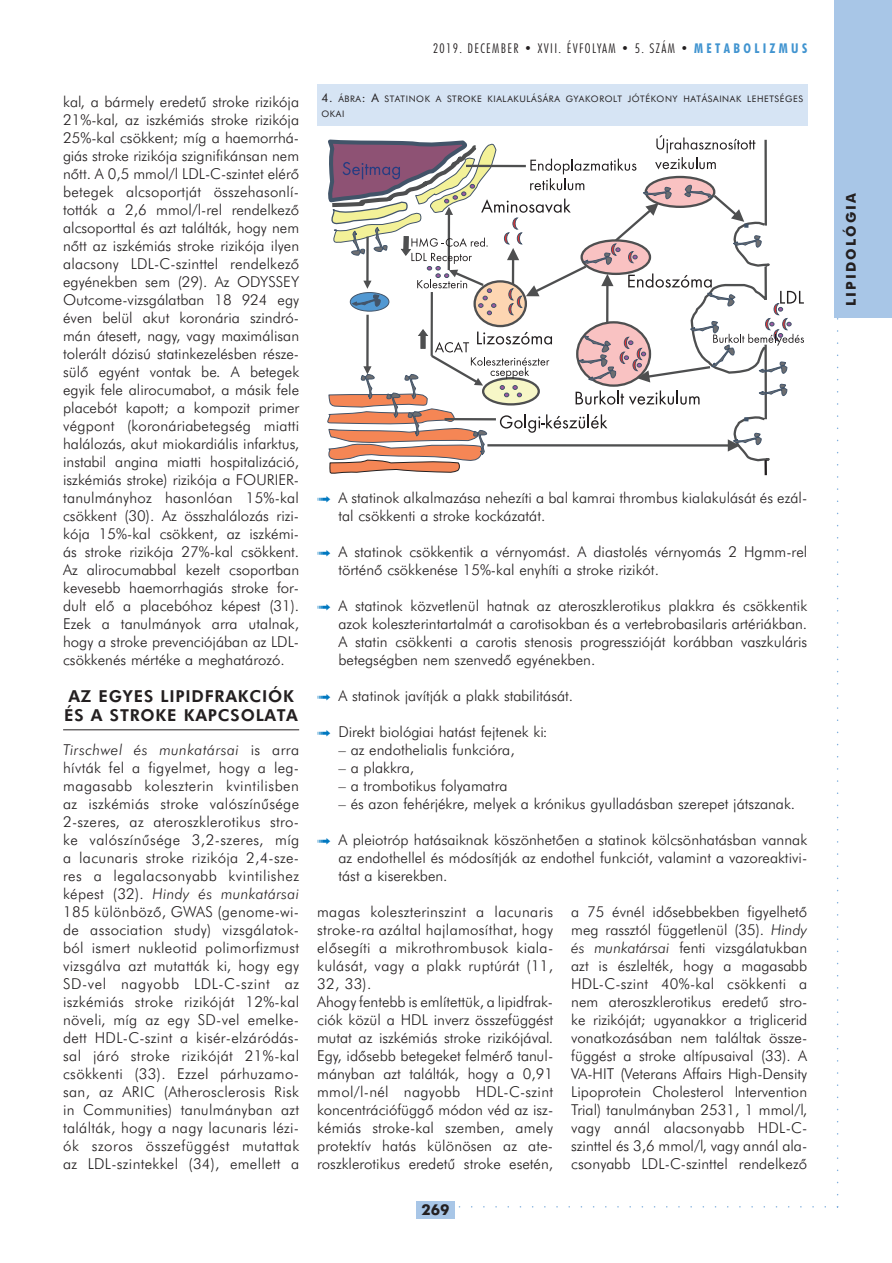
<style>
.page{position:relative;width:892px;height:1263px;background:#fff}
.page>*{position:absolute;margin:0;border:0;box-sizing:border-box;transform-origin:0 0}
.t1{font:16.5px/18.8px "Futura Hv PFL";letter-spacing:.05em;color:#231f20}
.t2{font:15px/18px "Futura Lt PFL";color:#231f20;text-align:justify}
.t3{font:700 15px "Futura Md PFL";color:#231f20}
.t4{font:13.5px "Futura Lt Cn PFL";letter-spacing:.1em;color:#231f20}
.t5{font:700 13.5px "Futura Md PFL";letter-spacing:.15em;color:#231f20}
.t6{font:9px/14.4px "Futura Bk PFL";letter-spacing:.065em;color:#231f20}
.s1{font-style:italic}
.s2{font-style:inherit}
.s3{font-family:"Futura Cn PFL";font-weight:700;color:#4194d0}
.s4{font-size:12px}
</style>
<div class="page">
<div style="left:416px;top:1201px;width:39px;height:17px;background:#a8c6e7"></div>
<div style="left:834px;top:0;width:58px;height:318px;background:#a8c6e7"></div>
<hr style="left:63px;top:729px;width:236px;height:1px;background:#231f20">
<div style="left:317px;top:84px;width:490px;height:42px;background:#d6e4f4"></div>
<svg style="left:327px;top:135px;width:512px;height:1073px"></svg>
<p class="t2" style="left:63px;top:93px;width:238px">kal, a bármely eredetű stroke rizikója 21%-kal, az iszkémiás stroke rizikója 25%-kal csökkent; míg a haemorrhá&shy;giás stroke rizikója szignifikánsan nem nőtt. A 0,5 mmol/l LDL-C-szintet elérő betegek alcsoportját összehasonlí&shy;tották a 2,6 mmol/l-rel rendelkező alcsoporttal és azt találták, hogy nem nőtt az iszkémiás stroke rizikója ilyen alacsony LDL-C-szinttel rendelkező egyénekben sem (29). Az ODYSSEY Outcome-vizsgálatban 18 924 egy éven belül akut koronária szindró&shy;mán átesett, nagy, vagy maximálisan tolerált dózisú statinkezelésben része&shy;sülő egyént vontak be. A betegek egyik fele alirocumabot, a másik fele placebót kapott; a kompozit primer végpont (koronáriabetegség miatti halálozás, akut miokardiális infarktus, instabil angina miatti hospitalizáció, iszkémiás stroke) rizikója a FOURIER&shy;tanulmányhoz hasonlóan 15%-kal csökkent (30). Az összhalálozás rizi&shy;kója 15%-kal csökkent, az iszkémi&shy;ás stroke rizikója 27%-kal csökkent.<br>Az alirocumabbal kezelt csoportban kevesebb haemorrhagiás stroke for&shy;dult elő a placebóhoz képest (31).<br>Ezek a tanulmányok arra utalnak, hogy a stroke prevenciójában az LDL&shy;csökkenés mértéke a meghatározó.</p>
<p class="t1" style="left:64px;top:687px;width:235px">AZ EGYES LIPIDFRAKCIÓK<br>ÉS A STROKE KAPCSOLATA</p>
<p class="t2" style="left:63px;top:741px;width:238px"><span class="s1">Tirschwel és munkatársai</span> is arra hívták fel a figyelmet, hogy a leg&shy;magasabb koleszterin kvintilisben az iszkémiás stroke valószínűsége 2-szeres, az ateroszklerotikus stro&shy;ke valószínűsége 3,2-szeres, míg a lacunaris stroke rizikója 2,4-sze&shy;res a legalacsonyabb kvintilishez képest (32). <span class="s1">Hindy és munkatársai </span>185 különböző, GWAS (genome-wi&shy;de association study) vizsgálatok&shy;ból ismert nukleotid polimorfizmust vizsgálva azt mutatták ki, hogy egy SD-vel nagyobb LDL-C-szint az iszkémiás stroke rizikóját 12%-kal növeli, míg az egy SD-vel emelke&shy;dett HDL-C-szint a kisér-elzáródás&shy;sal járó stroke rizikóját 21%-kal csökkenti (33). Ezzel párhuzamo&shy;san, az ARIC (Atherosclerosis Risk in Communities) tanulmányban azt találták, hogy a nagy lacunaris lézi&shy;ók szoros összefüggést mutattak az LDL-szintekkel (34), emellett a</p>
<p class="t4" style="left:433px;top:40px;width:376px">2019. <span class="s2">DECEMBER</span> • XVII. ÉVFOLYAM • 5. SZÁM • <span class="s3">M E T A B O L I Z M U S</span></p>
<p class="t6" style="left:321px;top:92px;width:483px"><span class="s4">4.</span> ÁBRA<span class="s4">: A</span> STATINOK A STROKE KIALAKULÁSÁRA GYAKOROLT JÓTÉKONY HATÁSAINAK LEHETSÉGES<br>OKAI</p>
<p class="t2" style="left:338px;top:489px;width:470px">A statinok alkalmazása nehezíti a bal kamrai thrombus kialakulását és ezál&shy;tal csökkenti a stroke kockázatát.</p>
<p class="t2" style="left:338px;top:543px;width:470px">A statinok csökkentik a vérnyomást. A diastolés vérnyomás 2 Hgmm-rel történő csökkenése 15%-kal enyhíti a stroke rizikót.</p>
<p class="t2" style="left:338px;top:597px;width:470px">A statinok közvetlenül hatnak az ateroszklerotikus plakkra és csökkentik azok koleszterintartalmát a carotisokban és a vertebrobasilaris artériákban.<br>A statin csökkenti a carotis stenosis progresszióját korábban vaszkuláris betegségben nem szenvedő egyénekben.</p>
<p class="t2" style="left:338px;top:687px;width:236px">A statinok javítják a plakk stabilitását.</p>
<p class="t2" style="left:338px;top:723px;width:211px">Direkt biológiai hatást fejtenek ki:</p>
<p class="t2" style="left:338px;top:741px;width:178px">– az endothelialis funkcióra,</p>
<p class="t2" style="left:338px;top:759px;width:77px">– a plakkra,</p>
<p class="t2" style="left:338px;top:777px;width:171px">– a trombotikus folyamatra</p>
<p class="t2" style="left:338px;top:795px;width:458px">– és azon fehérjékre, melyek a krónikus gyulladásban szerepet játszanak.</p>
<p class="t2" style="left:338px;top:831px;width:470px">A pleiotróp hatásaiknak köszönhetően a statinok kölcsönhatásban vannak az endothellel és módosítják az endothel funkciót, valamint a vazoreaktivi&shy;tást a kiserekben.</p>
<p class="t2" style="left:317px;top:903px;width:238px;text-align:left">magas koleszterinszint a lacunaris stroke-ra azáltal hajlamosíthat, hogy elősegíti a mikrothrombusok kiala&shy;kulását, vagy a plakk ruptúrát (11, 32, 33).<br>Ahogy fentebb is említettük, a lipidfrak&shy;ciók közül a HDL inverz összefüggést mutat az iszkémiás stroke rizikójával.<br>Egy, idősebb betegeket felmérő tanul&shy;mányban azt találták, hogy a 0,91 mmol/l-nél nagyobb HDL-C-szint koncentrációfüggő módon véd az isz&shy;kémiás stroke-kal szemben, amely protektív hatás különösen az ate&shy;roszklerotikus eredetű stroke esetén,</p>
<p class="t2" style="left:571px;top:903px;width:238px">a 75 évnél idősebbekben figyelhető meg rassztól függetlenül (35). <span class="s1">Hindy és munkatársai</span> fenti vizsgálatukban azt is észlelték, hogy a magasabb HDL-C-szint 40%-kal csökkenti a nem ateroszklerotikus eredetű stro&shy;ke rizikóját; ugyanakkor a triglicerid vonatkozásában nem találtak össze&shy;függést a stroke altípusaival (33). A VA-HIT (Veterans Affairs High-Density Lipoprotein Cholesterol Intervention Trial) tanulmányban 2531, 1 mmol/l, vagy annál alacsonyabb HDL-C&shy;szinttel és 3,6 mmol/l, vagy annál ala&shy;csonyabb LDL-C-szinttel rendelkező</p>
<p class="t3" style="left:421px;top:1200px;width:30px">269</p>
<p class="t5" style="left:843px;top:306px;width:114px;rotate:-90deg">LIPIDOLÓGIA</p>
</div>
